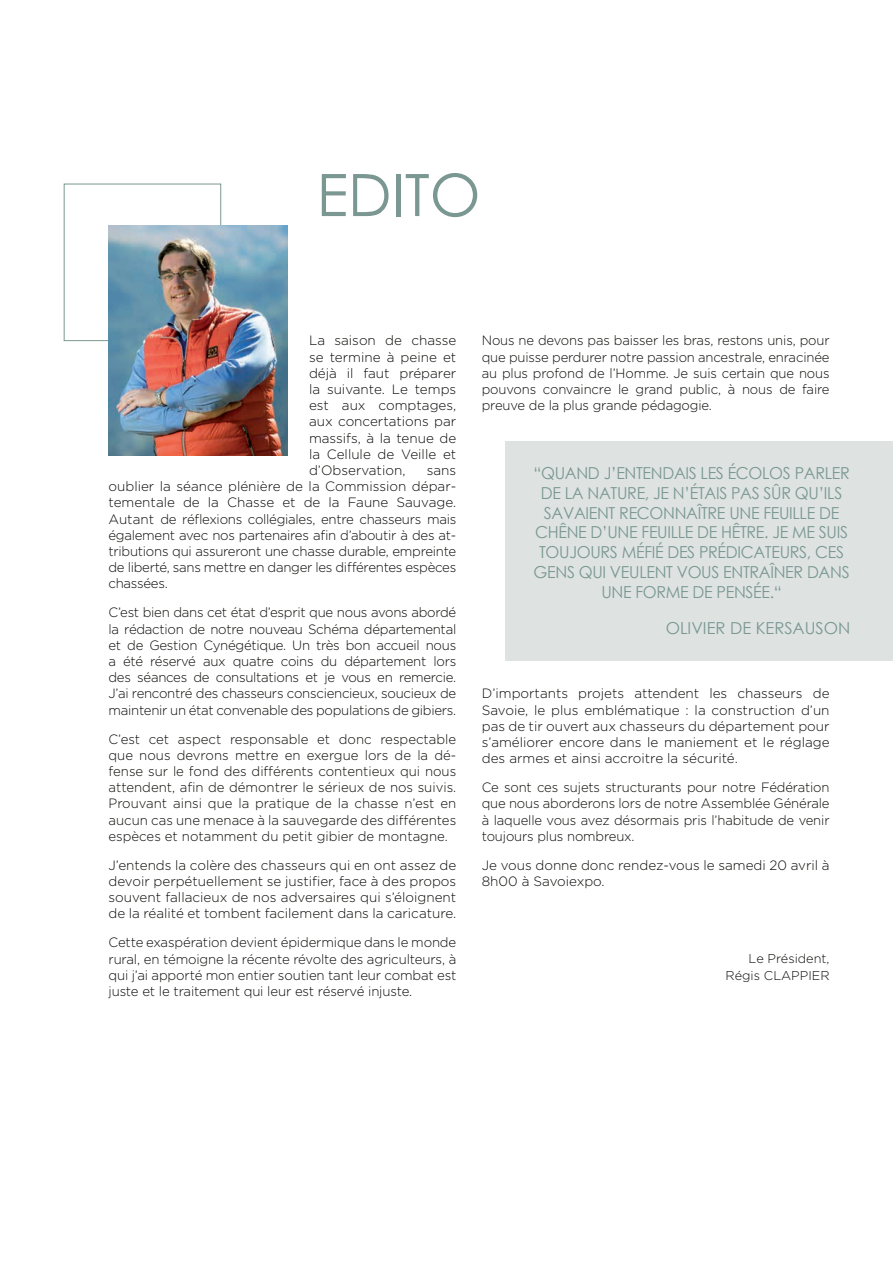
<style>
.page{position:relative;width:893px;height:1263px;background:#fff}
.page>*{position:absolute;margin:0;border:0;box-sizing:border-box;transform-origin:0 0}
.t1{font:58.5px "Century Gothic";color:#7a9791}
.t2{font:16.5px/19.8px "Century Gothic";letter-spacing:-.02em;color:#7a9791;text-align:center}
.t3{font:16.5px "Century Gothic";color:#7a9791}
.t4{font:300 13.5px/16.2px "Gotham";letter-spacing:-.01em;color:#0b0a08;text-align:justify}
.t5{font:300 12.75px/16.2px "Gotham";color:#0b0a08;text-align:right}
</style>
<div class="page">
<div style="left:64px;top:184px;width:157px;height:157px;border:1px solid #7a9791"></div>
<div style="left:506px;top:441px;width:387px;height:220px;background:#dee3e2"></div>
<img style="left:109px;top:226px;width:179px;height:229px">
<h1 class="t1" style="left:317px;top:154px;width:165px">EDITO</h1>
<p class="t4" style="left:309px;top:332px;width:149px">La saison de chasse se termine à peine et déjà il faut préparer la suivante. Le temps est aux comptages, aux concertations par massifs, à la tenue de la Cellule de Veille et d’Observation,</p>
<p class="t4" style="left:109px;top:462px;width:349px;text-indent:318px">sans oublier la séance plénière de la Commission dépar&shy;tementale de la Chasse et de la Faune Sauvage.<br>Autant de réflexions collégiales, entre chasseurs mais également avec nos partenaires afin d’aboutir à des at&shy;tributions qui assureront une chasse durable, empreinte de liberté, sans mettre en danger les différentes espèces chassées.</p>
<p class="t4" style="left:109px;top:604px;width:349px">C’est bien dans cet état d’esprit que nous avons abordé la rédaction de notre nouveau Schéma départemental et de Gestion Cynégétique. Un très bon accueil nous a été réservé aux quatre coins du département lors des séances de consultations et je vous en remercie.<br>J’ai rencontré des chasseurs consciencieux, soucieux de maintenir un état convenable des populations de gibiers.</p>
<p class="t4" style="left:109px;top:730px;width:349px">C’est cet aspect responsable et donc respectable que nous devrons mettre en exergue lors de la dé&shy;fense sur le fond des différents contentieux qui nous attendent, afin de démontrer le sérieux de nos suivis.<br>Prouvant ainsi que la pratique de la chasse n’est en aucun cas une menace à la sauvegarde des différentes espèces et notamment du petit gibier de montagne.</p>
<p class="t4" style="left:109px;top:856px;width:349px">J’entends la colère des chasseurs qui en ont assez de devoir perpétuellement se justifier, face à des propos souvent fallacieux de nos adversaires qui s’éloignent de la réalité et tombent facilement dans la caricature.</p>
<p class="t4" style="left:109px;top:934px;width:349px">Cette exaspération devient épidermique dans le monde rural, en témoigne la récente révolte des agriculteurs, à qui j’ai apporté mon entier soutien tant leur combat est juste et le traitement qui leur est réservé injuste.</p>
<p class="t4" style="left:482px;top:332px;width:349px">Nous ne devons pas baisser les bras, restons unis, pour que puisse perdurer notre passion ancestrale, enracinée au plus profond de l’Homme. Je suis certain que nous pouvons convaincre le grand public, à nous de faire preuve de la plus grande pédagogie.</p>
<p class="t2" style="left:533px;top:463px;width:318px">“QUAND J’ENTENDAIS LES ÉCOLOS PARLER DE LA NATURE, JE N’ÉTAIS PAS SÛR QU’ILS SAVAIENT RECONNAÎTRE UNE FEUILLE DE CHÊNE D’UNE FEUILLE DE HÊTRE. JE ME SUIS TOUJOURS MÉFIÉ DES PRÉDICATEURS, CES GENS QUI VEULENT VOUS ENTRAÎNER DANS UNE FORME DE PENSÉE.“</p>
<p class="t3" style="left:666px;top:616px;width:186px">OLIVIER DE KERSAUSON</p>
<p class="t4" style="left:482px;top:685px;width:349px">D’importants projets attendent les chasseurs de Savoie, le plus emblématique : la construction d’un pas de tir ouvert aux chasseurs du département pour s’améliorer encore dans le maniement et le réglage des armes et ainsi accroitre la sécurité.</p>
<p class="t4" style="left:482px;top:779px;width:349px">Ce sont ces sujets structurants pour notre Fédération que nous aborderons lors de notre Assemblée Générale à laquelle vous avez désormais pris l’habitude de venir toujours plus nombreux.</p>
<p class="t4" style="left:482px;top:856px;width:349px">Je vous donne donc rendez-vous le samedi 20 avril à<br>8h00 à Savoiexpo.</p>
<p class="t5" style="left:726px;top:950px;width:105px">Le Président,<br>Régis CLAPPIER</p>
</div>
